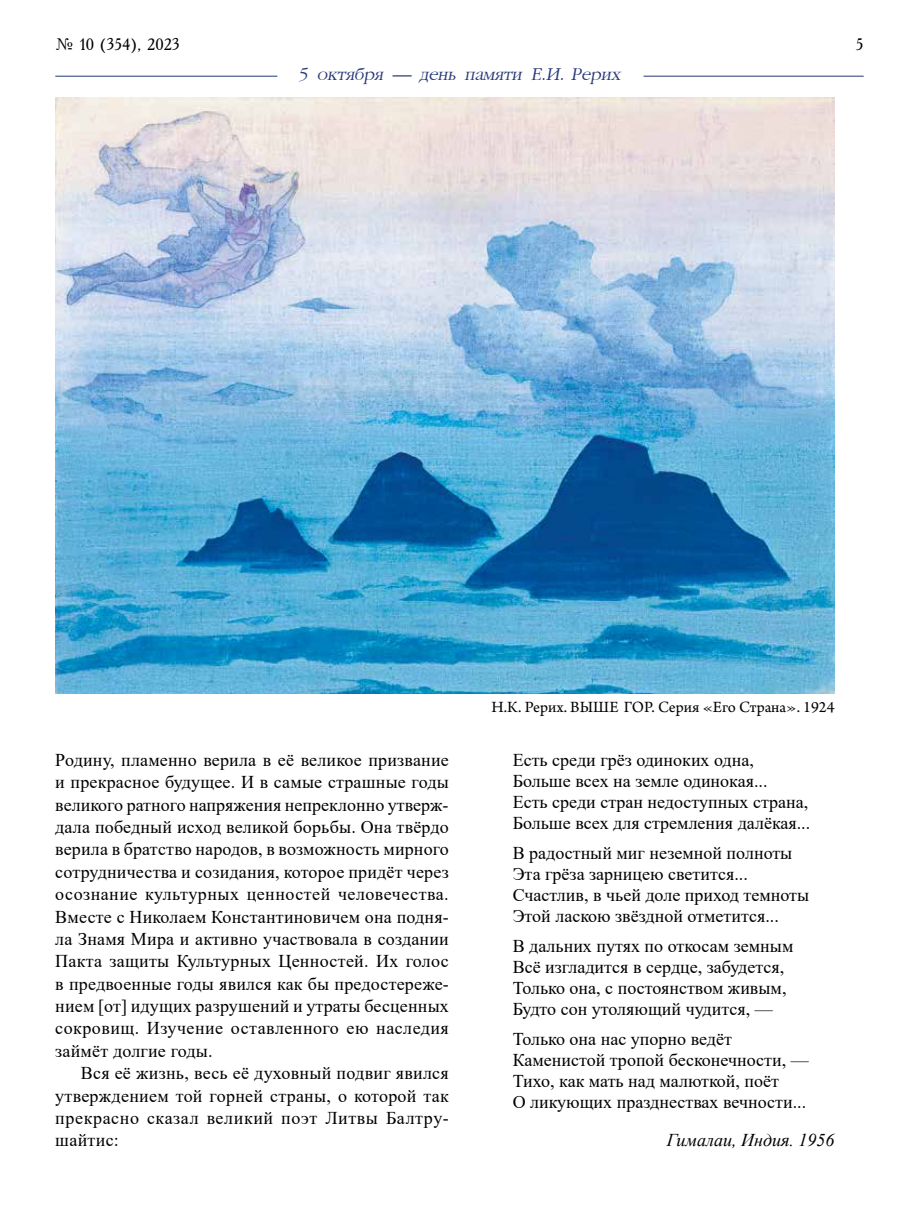
<style>
.page{position:relative;width:919px;height:1221px;background:#fff}
.page>*{position:absolute;margin:0;border:0;box-sizing:border-box;transform-origin:0 0}
.t1{font:italic 18.75px "AG Garamond";color:#253677}
.t2{font:18px/22.4px "Times New Roman";color:#000}
.t3{font:italic 18px "Times New Roman";color:#000}
.t4{font:16.5px "Arno Pro";color:#000}
.t5{font:16.5px "Academy";color:#000}
</style>
<div class="page">
<hr style="left:643px;top:76px;width:220px;height:1px;background:#253677">
<hr style="left:55px;top:76px;width:222px;height:1px;background:#253677">
<img style="left:55px;top:97px;width:779px;height:596px">
<p class="t5" style="left:55px;top:34px;width:126px">№ 10 (354), 2023</p>
<p class="t5" style="left:855px;top:34px;width:9px">5</p>
<p class="t1" style="left:298px;top:65px;width:327px">5 октября — день памяти Е.И. Рерих</p>
<p class="t2" style="left:55px;top:748px;width:395px;text-align:justify">Родину, пламенно верила в её великое призвание и прекрасное будущее. И в самые страшные годы великого ратного напряжения непреклонно утверж&shy;дала победный исход великой борьбы. Она твёрдо верила в братство народов, в возможность мирного сотрудничества и созидания, которое придёт через осознание культурных ценностей человечества.<br>Вместе с Николаем Константиновичем она подня&shy;ла Знамя Мира и активно участвовала в создании Пакта защиты Культурных Ценностей. Их голос в предвоенные годы явился как бы предостереже&shy;нием [от] идущих разрушений и утраты бесценных сокровищ. Изучение оставленного ею наследия займёт долгие годы.</p>
<p class="t2" style="left:55px;top:1061px;width:395px;text-align:justify;text-indent:26px">Вся её жизнь, весь её духовный подвиг явился утверждением той горней страны, о которой так прекрасно сказал великий поэт Литвы Балтру&shy;шайтис:</p>
<p class="t4" style="left:491px;top:697px;width:344px">Н.К. Рерих. ВЫШЕ ГОР. Серия «Его Страна». 1924</p>
<p class="t2" style="left:512px;top:749px;width:299px;line-height:21px">Есть среди грёз одиноких одна, Больше всех на земле одинокая...<br>Есть среди стран недоступных страна, Больше всех для стремления далёкая...</p>
<p class="t2" style="left:512px;top:842px;width:298px;line-height:21px">В радостный миг неземной полноты Эта грёза зарницею светится...<br>Счастлив, в чьей доле приход темноты Этой ласкою звёздной отметится...</p>
<p class="t2" style="left:512px;top:935px;width:282px;line-height:21px">В дальних путях по откосам земным Всё изгладится в сердце, забудется, Только она, с постоянством живым, Будто сон утоляющий чудится, —</p>
<p class="t2" style="left:512px;top:1028px;width:297px;line-height:21px">Только она нас упорно ведёт Каменистой тропой бесконечности, — Тихо, как мать над малюткой, поёт<br>О ликующих празднествах вечности...</p>
<p class="t3" style="left:666px;top:1127px;width:169px">Гималаи, Индия. 1956</p>
</div>
